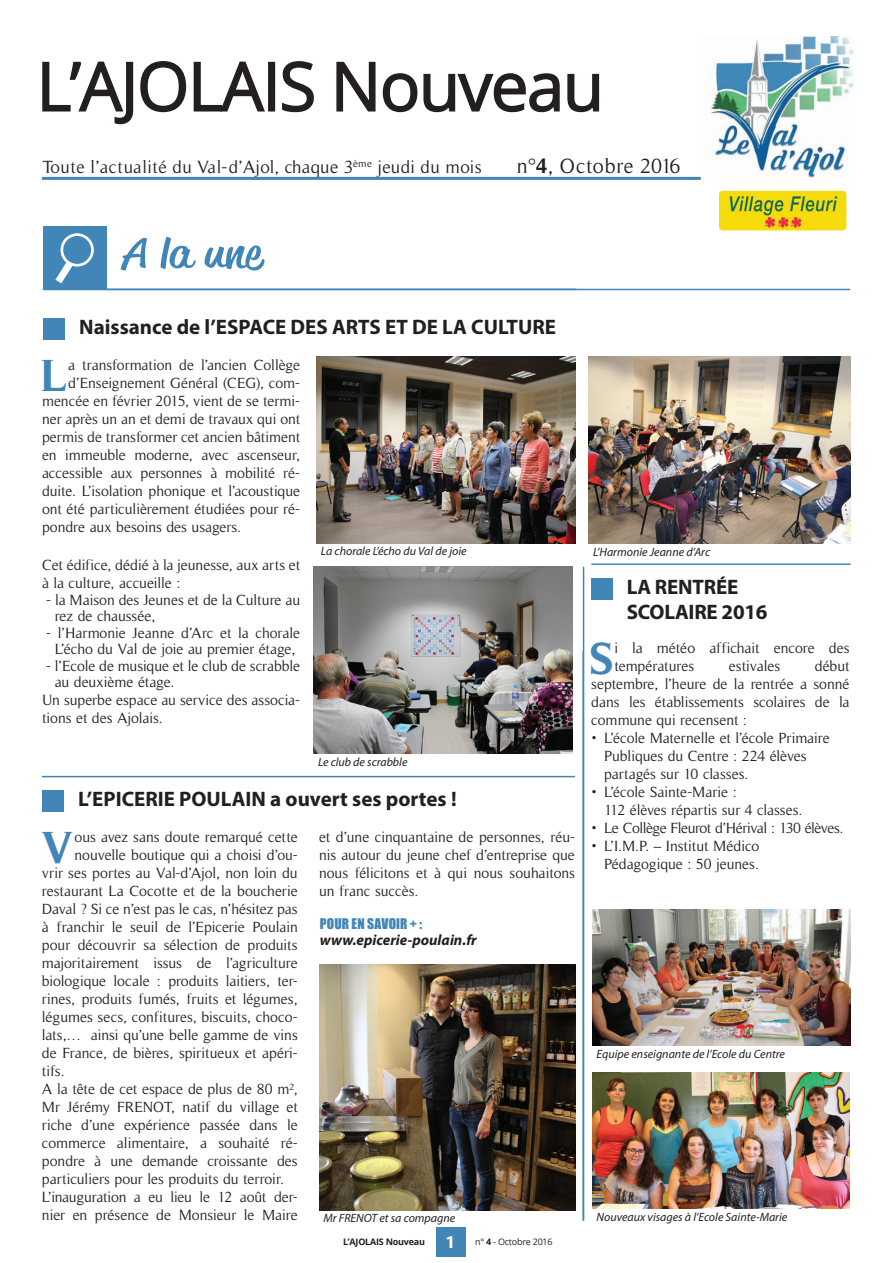
<style>
.page{position:relative;width:893px;height:1263px;background:#fff}
.page>*{position:absolute;margin:0;border:0;box-sizing:border-box;transform-origin:0 0}
.t1{font:67.5px "Open Sans";letter-spacing:-.025em;color:#231f20}
.t2{font:700 45.45px "Timeless";color:#4186b7}
.t3{font:40.5px "Reklame Script";color:#4186b7;scale:1.5 1}
.t4{font:700 21px/25.2px "Myriad Pro";color:#231f20}
.t5{font:21px "Timeless";letter-spacing:.025em;color:#231f20}
.t6{font:18px "Timeless";letter-spacing:.025em;color:#231f20}
.t7{font:15px/18px "Timeless";letter-spacing:-.005em;color:#231f20}
.t8{font:15px "Timeless";letter-spacing:-.035em;color:#231f20}
.t9{font:italic 700 15px "Myriad Pro";color:#231f20}
.t10{font:13.5px "Impact";letter-spacing:.015em;color:#4186b7}
.t11{font:italic 12px "Myriad Pro";color:#231f20}
.t12{font:700 9px "Open Sans";letter-spacing:-.025em;color:#231f20}
.s1{font-weight:700}
.s2{font-family:"Myriad Pro";font-size:18px;color:#fff}
.s3{font-weight:400}
</style>
<div class="page">
<div style="left:436px;top:1227px;width:29px;height:29px;background:#4186b7"></div>
<img style="left:710px;top:36px;width:144px;height:141px">
<hr style="left:42px;top:177px;width:659px;height:3px;background:#4186b7">
<div style="left:43px;top:318px;width:21px;height:22px;background:#4186b7"></div>
<hr style="left:43px;top:289px;width:807px;height:1px;background:#4186b7">
<hr style="left:42px;top:776px;width:533px;height:1px;background:#4186b7">
<hr style="left:591px;top:563px;width:259px;height:2px;background:#4186b7">
<hr style="left:583px;top:567px;width:1px;height:654px;background:#4186b7">
<div style="left:43px;top:226px;width:64px;height:64px;background:#4186b7"></div>
<svg style="left:55px;top:233px;width:39px;height:50px"></svg>
<img style="left:317px;top:356px;width:258px;height:187px">
<img style="left:314px;top:567px;width:258px;height:187px">
<hr style="left:582px;top:651px;width:2px;height:569px;background:#4186b7">
<div style="left:591px;top:578px;width:21px;height:21px;background:#4186b7"></div>
<img style="left:592px;top:909px;width:258px;height:136px">
<img style="left:592px;top:1072px;width:258px;height:136px">
<div style="left:42px;top:790px;width:21px;height:21px;background:#4186b7"></div>
<img style="left:319px;top:965px;width:256px;height:245px">
<img style="left:589px;top:356px;width:261px;height:187px">
<svg style="left:42px;top:61px;width:92px;height:64px"></svg>
<svg style="left:140px;top:61px;width:47px;height:52px"></svg>
<svg style="left:193px;top:61px;width:72px;height:51px"></svg>
<div style="left:268px;top:62px;width:7px;height:50px;border:2px solid #231f20"></div>
<svg style="left:282px;top:61px;width:32px;height:52px"></svg>
<svg style="left:336px;top:61px;width:40px;height:51px"></svg>
<svg style="left:382px;top:73px;width:178px;height:40px"></svg>
<svg style="left:567px;top:73px;width:33px;height:40px"></svg>
<div style="left:719px;top:191px;width:127px;height:39px;background:#f4db0d;border-radius:4px"></div>
<img style="left:729px;top:196px;width:109px;height:32px">
<h1 class="t1" style="left:36px;top:40px;width:569px">L’AJOLAIS Nouveau</h1>
<p class="t6" style="left:43px;top:157px;width:441px">Toute l’actualité du Val-d’Ajol, chaque 3<sup>ème</sup> jeudi du mois</p>
<h3 class="t5" style="left:517px;top:154px;width:165px">n°<span class="s1">4</span>, Octobre 2016</h3>
<h3 class="t3" style="left:123px;top:226px;width:94px">A la une</h3>
<h3 class="t4" style="left:79px;top:314px;width:478px">Naissance de l’ESPACE DES ARTS ET DE LA CULTURE</h3>
<h2 class="t2" style="left:42px;top:349px;width:28px">L</h2>
<p class="t7" style="left:68px;top:356px;width:233px">a transformation de l’ancien Collège</p>
<p class="t7" style="left:68px;top:374px;width:233px">d’Enseignement Général (CEG), com-</p>
<p class="t7" style="left:42px;top:392px;width:260px">mencée en février 2015, vient de se termi-</p>
<p class="t7" style="left:42px;top:410px;width:260px">ner après un an et demi de travaux qui ont</p>
<p class="t7" style="left:42px;top:428px;width:260px">permis de transformer cet ancien bâtiment</p>
<p class="t7" style="left:42px;top:446px;width:260px">en immeuble moderne, avec ascenseur,</p>
<p class="t7" style="left:42px;top:464px;width:260px">accessible aux personnes à mobilité ré-</p>
<p class="t7" style="left:42px;top:482px;width:260px">duite. L’isolation phonique et l’acoustique</p>
<p class="t7" style="left:42px;top:500px;width:260px">ont été particulièrement étudiées pour ré-</p>
<p class="t7" style="left:42px;top:518px;width:201px">pondre aux besoins des usagers.</p>
<p class="t7" style="left:42px;top:556px;width:260px">Cet édifice, dédié à la jeunesse, aux arts et à la culture, accueille :</p>
<p class="t7" style="left:55px;top:591px;width:247px;line-height:16.5px;text-indent:-9px">- la Maison des Jeunes et de la Culture au rez de chaussée,</p>
<p class="t7" style="left:46px;top:624px;width:255px;line-height:16.5px;text-align:center">- l’Harmonie Jeanne d’Arc et la chorale<br>L’écho du Val de joie au premier étage,</p>
<p class="t7" style="left:55px;top:657px;width:247px;line-height:16.5px;text-indent:-9px">- l’Ecole de musique et le club de scrabble au deuxième étage.</p>
<p class="t7" style="left:42px;top:691px;width:260px">Un superbe espace au service des associa&shy;tions et des Ajolais.</p>
<p class="t11" style="left:321px;top:544px;width:147px">La chorale L’écho du Val de joie</p>
<p class="t11" style="left:318px;top:754px;width:91px">Le club de scrabble</p>
<h3 class="t4" style="left:78px;top:786px;width:380px">L’EPICERIE POULAIN a ouvert ses portes !</h3>
<h2 class="t2" style="left:41px;top:821px;width:35px">V</h2>
<p class="t7" style="left:75px;top:828px;width:225px">ous avez sans doute remarqué cette</p>
<p class="t7" style="left:75px;top:846px;width:225px">nouvelle boutique qui a choisi d’ou-</p>
<p class="t7" style="left:42px;top:864px;width:257px">vrir ses portes au Val-d’Ajol, non loin du</p>
<p class="t7" style="left:42px;top:882px;width:257px">restaurant La Cocotte et de la boucherie</p>
<p class="t7" style="left:42px;top:900px;width:257px">Daval ? Si ce n’est pas le cas, n’hésitez pas</p>
<p class="t7" style="left:42px;top:918px;width:257px">à franchir le seuil de l’Epicerie Poulain</p>
<p class="t7" style="left:42px;top:936px;width:257px">pour découvrir sa sélection de produits</p>
<p class="t7" style="left:42px;top:954px;width:257px">majoritairement issus de l’agriculture</p>
<p class="t7" style="left:42px;top:972px;width:257px">biologique locale : produits laitiers, ter-</p>
<p class="t7" style="left:42px;top:990px;width:257px">rines, produits fumés, fruits et légumes,</p>
<p class="t7" style="left:42px;top:1008px;width:257px">légumes secs, confitures, biscuits, choco-</p>
<p class="t7" style="left:42px;top:1026px;width:257px">lats,… ainsi qu’une belle gamme de vins</p>
<p class="t7" style="left:42px;top:1044px;width:257px">de France, de bières, spiritueux et apéri-</p>
<p class="t7" style="left:42px;top:1062px;width:24px">tifs.</p>
<p class="t7" style="left:42px;top:1080px;width:257px">A la tête de cet espace de plus de 80 m²,</p>
<p class="t7" style="left:42px;top:1098px;width:257px">Mr Jérémy FRENOT, natif du village et</p>
<p class="t7" style="left:42px;top:1116px;width:257px">riche d’une expérience passée dans le</p>
<p class="t7" style="left:42px;top:1134px;width:257px">commerce alimentaire, a souhaité ré-</p>
<p class="t7" style="left:42px;top:1152px;width:257px">pondre à une demande croissante des</p>
<p class="t7" style="left:42px;top:1170px;width:244px">particuliers pour les produits du terroir.</p>
<p class="t7" style="left:42px;top:1188px;width:257px">L’inauguration a eu lieu le 12 août der-</p>
<p class="t7" style="left:42px;top:1206px;width:257px">nier en présence de Monsieur le Maire</p>
<p class="t7" style="left:319px;top:828px;width:257px;text-align:justify">et d’une cinquantaine de personnes, réu&shy;nis autour du jeune chef d’entreprise que nous félicitons et à qui nous souhaitons un franc succès.</p>
<p class="t10" style="left:320px;top:913px;width:104px">POUR EN SAVOIR + :</p>
<p class="t9" style="left:320px;top:930px;width:158px">www.epicerie-poulain.fr</p>
<p class="t11" style="left:323px;top:1211px;width:133px">Mr FRENOT et sa compagne</p>
<p class="t12" style="left:343px;top:1235px;width:211px">L’AJOLAIS Nouveau <span class="s2">1</span> <span class="s3">n°</span> 4 <span class="s3">- Octobre 2016</span></p>
<p class="t11" style="left:593px;top:545px;width:118px">L’Harmonie Jeanne d’Arc</p>
<h3 class="t4" style="left:627px;top:573px;width:142px">LA RENTRÉE<br>SCOLAIRE 2016</h3>
<h2 class="t2" style="left:591px;top:632px;width:25px">S</h2>
<p class="t7" style="left:614px;top:639px;width:237px">i la météo affichait encore des températures</p>
<p class="t7" style="left:729px;top:657px;width:53px">estivales</p>
<p class="t7" style="left:591px;top:657px;width:260px;text-align:justify;text-indent:224px">début septembre, l’heure de la rentrée a sonné dans les établissements scolaires de la commune qui recensent :</p>
<p class="t7" style="left:604px;top:729px;width:227px;text-indent:-13px">• L’école Maternelle et l’école Primaire<br>Publiques du Centre : 224 élèves partagés sur 10 classes.</p>
<p class="t7" style="left:604px;top:783px;width:200px;text-indent:-13px">• L’école Sainte-Marie :<br>112 élèves répartis sur 4 classes.</p>
<p class="t8" style="left:591px;top:820px;width:253px">• Le Collège Fleurot d’Hérival : 130 élèves.</p>
<p class="t7" style="left:591px;top:837px;width:170px;text-align:right">• L’I.M.P. – Institut Médico<br>Pédagogique : 50 jeunes.</p>
<p class="t11" style="left:597px;top:1046px;width:190px">Equipe enseignante de l’Ecole du Centre</p>
<p class="t11" style="left:597px;top:1209px;width:192px">Nouveaux visages à l’Ecole Sainte-Marie</p>
</div>
